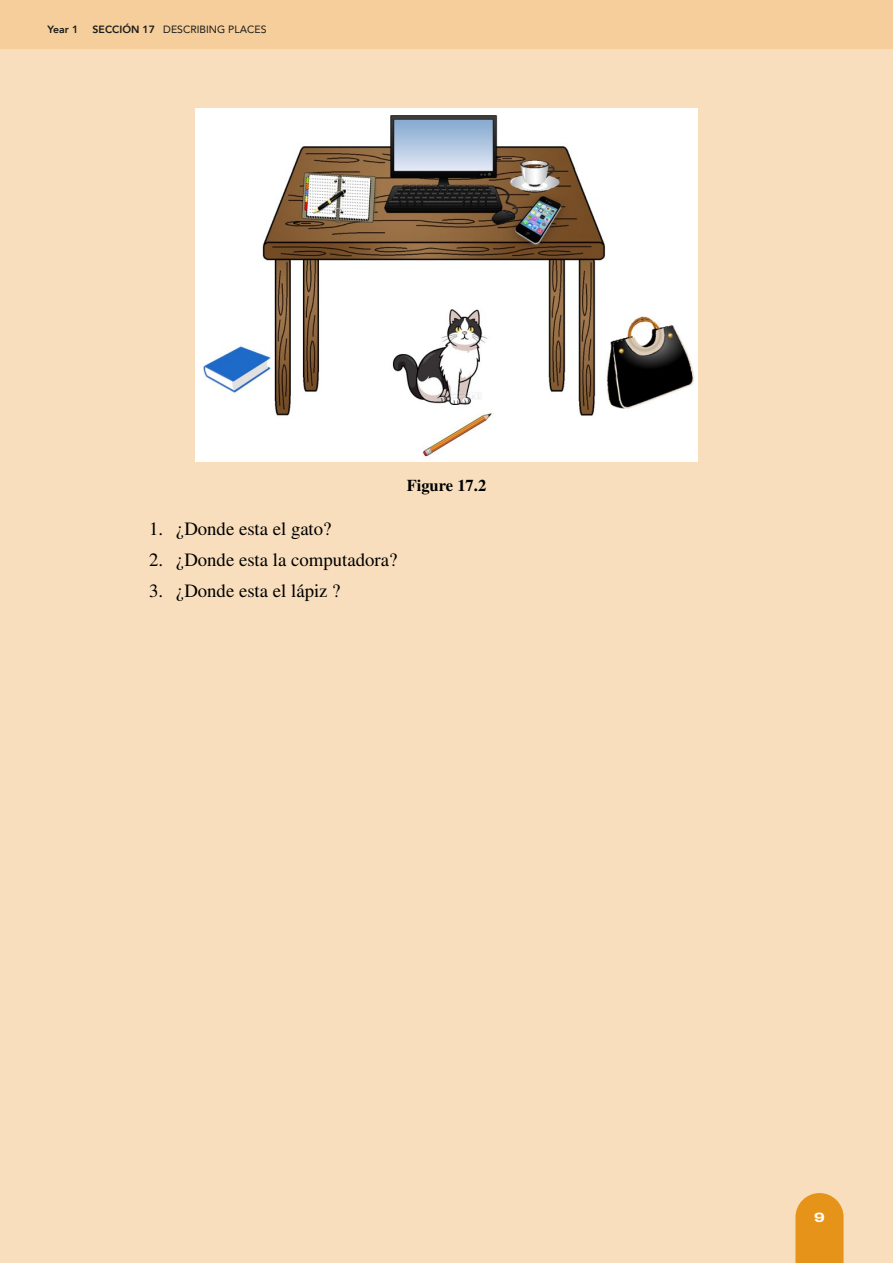
<style>
.page{position:relative;width:893px;height:1263px;background:#f8debc}
.page>*{position:absolute;margin:0;border:0;box-sizing:border-box;transform-origin:0 0}
.t1{font:18.75px "STIX General";color:#000}
.t2{font:700 16.5px "STIX General";color:#000}
.t3{font:800 13.5px "Archivo Expanded";color:#fff}
.t4{font:10.5px "Avenir";color:#1a1a1a}
.t5{font:800 10.5px "Avenir";color:#1a1a1a}
.s1{font-weight:800}
</style>
<div class="page">
<svg style="left:795px;top:1193px;width:49px;height:70px;background:#e79a27"></svg>
<div style="left:0;top:0;width:893px;height:49px;background:#f5ce9b"></div>
<img style="left:195px;top:108px;width:503px;height:353px">
<p class="t5" style="left:48px;top:21px;width:32px">Year 1</p>
<p class="t4" style="left:93px;top:21px;width:175px"><span class="s1">SECCIÓN 17</span> DESCRIBING PLACES</p>
<p class="t2" style="left:407px;top:473px;width:81px">Figure 17.2</p>
<p class="t1" style="left:149px;top:515px;width:184px">1. ¿Donde esta el gato?</p>
<p class="t1" style="left:149px;top:546px;width:250px">2. ¿Donde esta la computadora?</p>
<p class="t1" style="left:149px;top:577px;width:193px">3. ¿Donde esta el lápiz ?</p>
<p class="t3" style="left:814px;top:1207px;width:12px">9</p>
</div>
